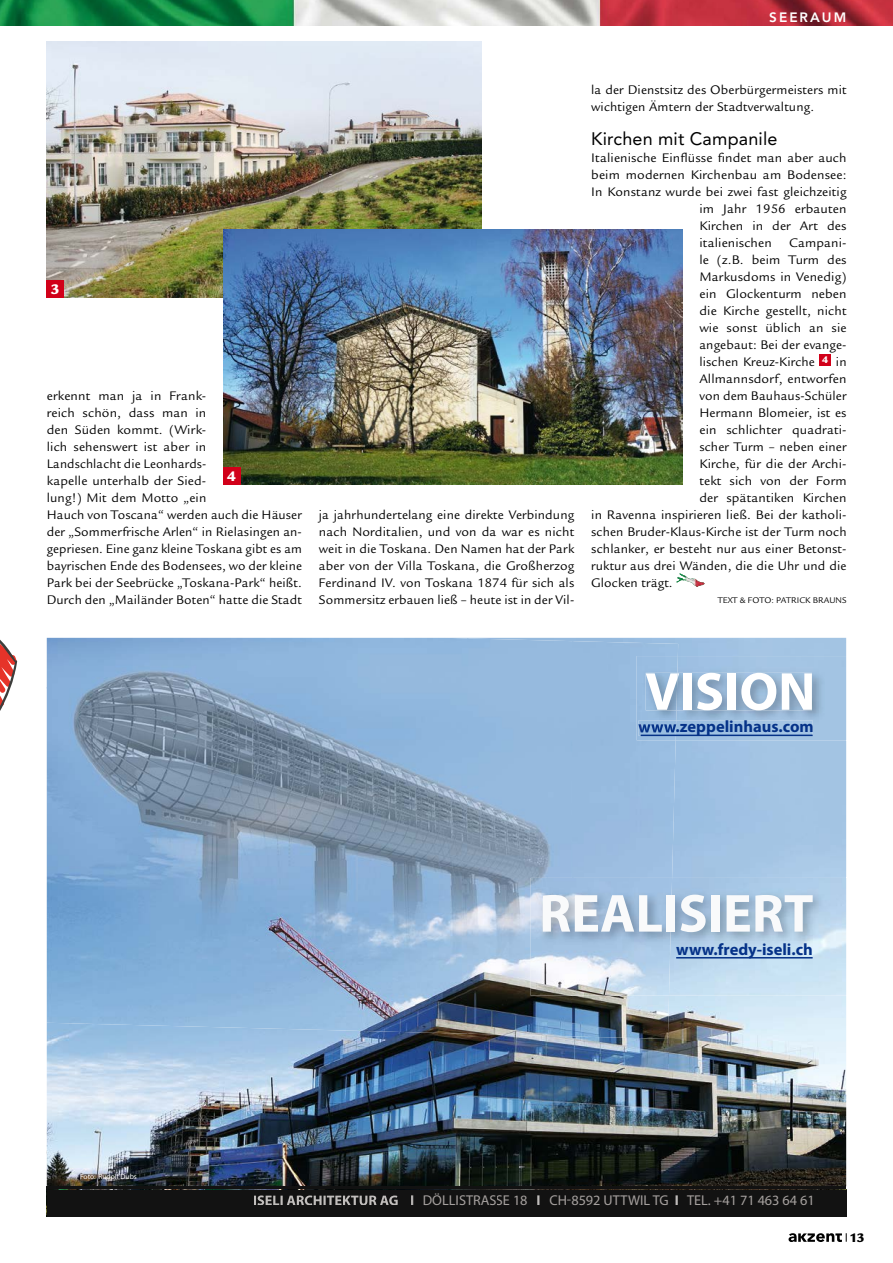
<style>
.page{position:relative;width:893px;height:1263px;background:#fff}
.page>*{position:absolute;margin:0;border:0;box-sizing:border-box;transform-origin:0 0}
.t1{font:700 54px "Myriad Pro";color:#f9fafb}
.t2{font:700 54px "Myriad Pro";color:#fff}
.t3{font:18px "Avenir LT Std";letter-spacing:.01em;color:#000}
.t4{font:700 16.5px "Myriad Pro";color:#053288}
.t5{font:900 15.15px "Legacy Sans Std";color:#fff}
.t6{font:14.25px "Myriad Pro";color:#a5a09e}
.t7{font:13.5px/17px "Legacy Sans Std";letter-spacing:.01em;color:#000}
.t8{font:800 13.5px "Avenir LT Std";letter-spacing:.15em;color:#fff}
.t9{font:900 13.5px "Legacy Sans Std";color:#000}
.t10{font:9px "Legacy Sans Std";letter-spacing:.005em;color:#000}
.t11{font:7.5px "Myriad";color:#fff}
.s1{font-weight:700;color:#c1bebc}
</style>
<div class="page">
<img style="left:47px;top:42px;width:434px;height:256px">
<div style="left:819px;top:354px;width:12px;height:12px;background:#d10019"></div>
<img style="left:676px;top:573px;width:29px;height:14px">
<img style="left:223px;top:230px;width:459px;height:255px">
<div style="left:47px;top:281px;width:17px;height:17px;background:#d10019"></div>
<div style="left:223px;top:468px;width:17px;height:17px;background:#d10019"></div>
<img style="left:47px;top:638px;width:799px;height:548px">
<img style="left:846px;top:656px;width:1px;height:84px">
<img style="left:678px;top:656px;width:168px;height:84px">
<img style="left:678px;top:673px;width:134px;height:37px">
<img style="left:678px;top:721px;width:135px;height:14px">
<img style="left:47px;top:638px;width:420px;height:396px">
<img style="left:467px;top:638px;width:106px;height:398px">
<img style="left:572px;top:996px;width:97px;height:43px">
<div style="left:572px;top:641px;width:106px;height:237px;background:#98badf"></div>
<img style="left:637px;top:656px;width:41px;height:84px">
<img style="left:646px;top:673px;width:31px;height:37px">
<img style="left:638px;top:721px;width:38px;height:15px">
<img style="left:846px;top:878px;width:1px;height:118px">
<img style="left:672px;top:878px;width:174px;height:118px">
<img style="left:531px;top:878px;width:141px;height:118px">
<hr style="left:641px;top:735px;width:172px;height:1px;background:#053288">
<hr style="left:676px;top:957px;width:137px;height:1px;background:#053288">
<div style="left:47px;top:1186px;width:799px;height:30px;background:linear-gradient(to right,#121212,#121212)"></div>
<div style="left:49px;top:1190px;width:797px;height:26px;background:#121212"></div>
<div style="left:47px;top:1190px;width:449px;height:26px;background:#121212"></div>
<svg style="left:254px;top:1195px;width:144px;height:10px"></svg>
<svg style="left:788px;top:1233px;width:59px;height:9px"></svg>
<img style="left:0;top:0;width:893px;height:26px">
<svg style="left:0;top:639px;width:18px;height:72px"></svg>
<p class="t8" style="left:769px;top:9px;width:78px">SEERAUM</p>
<p class="t5" style="left:51px;top:280px;width:10px">3</p>
<p class="t7" style="left:47px;top:387px;width:257px">erkennt man ja in Frank-<br>reich schön, dass man in<br>den Süden kommt. (Wirk-<br>lich sehenswert ist aber in<br>Landschlacht die Leonhards-<br>kapelle unterhalb der Sied-<br>lung!) Mit dem Motto „ein<br>Hauch von Toscana“ werden auch die Häuser der „Sommerfrische Arlen“ in Rielasingen an&shy;gepriesen. Eine ganz kleine Toskana gibt es am bayrischen Ende des Bodensees, wo der kleine Park bei der Seebrücke „Toskana-Park“ heißt.<br>Durch den „Mailänder Boten“ hatte die Stadt</p>
<p class="t5" style="left:227px;top:467px;width:10px">4</p>
<p class="t7" style="left:319px;top:506px;width:257px;text-align:justify">ja jahrhundertelang eine direkte Verbindung nach Norditalien, und von da war es nicht weit in die Toskana. Den Namen hat der Park aber von der Villa Toskana, die Großherzog Ferdinand IV. von Toskana 1874 für sich als Sommersitz erbauen ließ – heute ist in der Vil-</p>
<p class="t7" style="left:591px;top:81px;width:257px">la der Dienstsitz des Oberbürgermeisters mit wichtigen Ämtern der Stadtverwaltung.</p>
<h2 class="t3" style="left:591px;top:128px;width:188px">Kirchen mit Campanile</h2>
<p class="t7" style="left:591px;top:149px;width:257px">Italienische Einflüsse findet man aber auch</p>
<p class="t7" style="left:591px;top:166px;width:257px">beim modernen Kirchenbau am Bodensee:</p>
<p class="t7" style="left:591px;top:183px;width:257px">In Konstanz wurde bei zwei fast gleichzeitig</p>
<p class="t7" style="left:699px;top:200px;width:149px">im Jahr 1956 erbauten</p>
<p class="t7" style="left:699px;top:217px;width:149px">Kirchen in der Art des</p>
<p class="t7" style="left:699px;top:234px;width:74px">italienischen</p>
<p class="t7" style="left:789px;top:234px;width:59px">Campani-</p>
<p class="t7" style="left:699px;top:251px;width:149px">le (z.B. beim Turm des</p>
<p class="t7" style="left:699px;top:268px;width:149px">Markusdoms in Venedig)</p>
<p class="t7" style="left:699px;top:285px;width:149px">ein Glockenturm neben</p>
<p class="t7" style="left:699px;top:302px;width:149px">die Kirche gestellt, nicht</p>
<p class="t7" style="left:699px;top:319px;width:149px">wie sonst üblich an sie</p>
<p class="t7" style="left:699px;top:336px;width:149px">angebaut: Bei der evange-</p>
<p class="t7" style="left:699px;top:353px;width:149px">lischen Kreuz-Kirche <sup>4</sup> in</p>
<p class="t7" style="left:699px;top:370px;width:149px">Allmannsdorf, entworfen</p>
<p class="t7" style="left:699px;top:387px;width:149px">von dem Bauhaus-Schüler</p>
<p class="t7" style="left:699px;top:404px;width:149px">Hermann Blomeier, ist es</p>
<p class="t7" style="left:699px;top:421px;width:149px">ein schlichter quadrati-</p>
<p class="t7" style="left:699px;top:438px;width:149px">scher Turm – neben einer</p>
<p class="t7" style="left:699px;top:455px;width:149px">Kirche, für die der Archi-</p>
<p class="t7" style="left:699px;top:472px;width:149px">tekt sich von der Form</p>
<p class="t7" style="left:699px;top:489px;width:149px">der spätantiken Kirchen</p>
<p class="t7" style="left:591px;top:506px;width:257px">in Ravenna inspirieren ließ. Bei der katholi-</p>
<p class="t7" style="left:591px;top:523px;width:257px">schen Bruder-Klaus-Kirche ist der Turm noch</p>
<p class="t7" style="left:591px;top:540px;width:257px">schlanker, er besteht nur aus einer Betonst-</p>
<p class="t7" style="left:591px;top:557px;width:257px">ruktur aus drei Wänden, die die Uhr und die</p>
<p class="t7" style="left:591px;top:574px;width:83px">Glocken trägt.</p>
<p class="t10" style="left:718px;top:595px;width:130px">TEXT &amp; FOTO: PATRICK BRAUNS</p>
<h1 class="t2" style="left:641px;top:656px;width:172px">VISION</h1>
<p class="t4" style="left:634px;top:716px;width:177px">www.zeppelinhaus.com</p>
<p class="t4" style="left:638px;top:716px;width:177px">www.zeppelinhaus.com</p>
<p class="t4" style="left:640px;top:716px;width:177px">www.zeppelinhaus.com</p>
<h1 class="t1" style="left:535px;top:878px;width:276px">REALISIERT</h1>
<p class="t4" style="left:672px;top:939px;width:138px">www.fredy-iseli.ch</p>
<p class="t4" style="left:676px;top:939px;width:138px">www.fredy-iseli.ch</p>
<p class="t4" style="left:678px;top:939px;width:138px">www.fredy-iseli.ch</p>
<p class="t11" style="left:76px;top:1172px;width:58px">Foto: Rudolf Dubs</p>
<p class="t11" style="left:80px;top:1172px;width:58px">Foto: Rudolf Dubs</p>
<p class="t11" style="left:82px;top:1172px;width:58px">F to: Rudolf Dubs</p>
<p class="t6" style="left:410px;top:1192px;width:112px"><span class="s1">I</span> DÖLLISTRASE 18</p>
<p class="t6" style="left:429px;top:1192px;width:387px">DÖ LISTRASE 18 <span class="s1">I</span> CH-8592 UTTWIL TG <span class="s1">I</span> TEL. +41 71 463 64 61</p>
<p class="t9" style="left:849px;top:1229px;width:16px">13</p>
</div>
